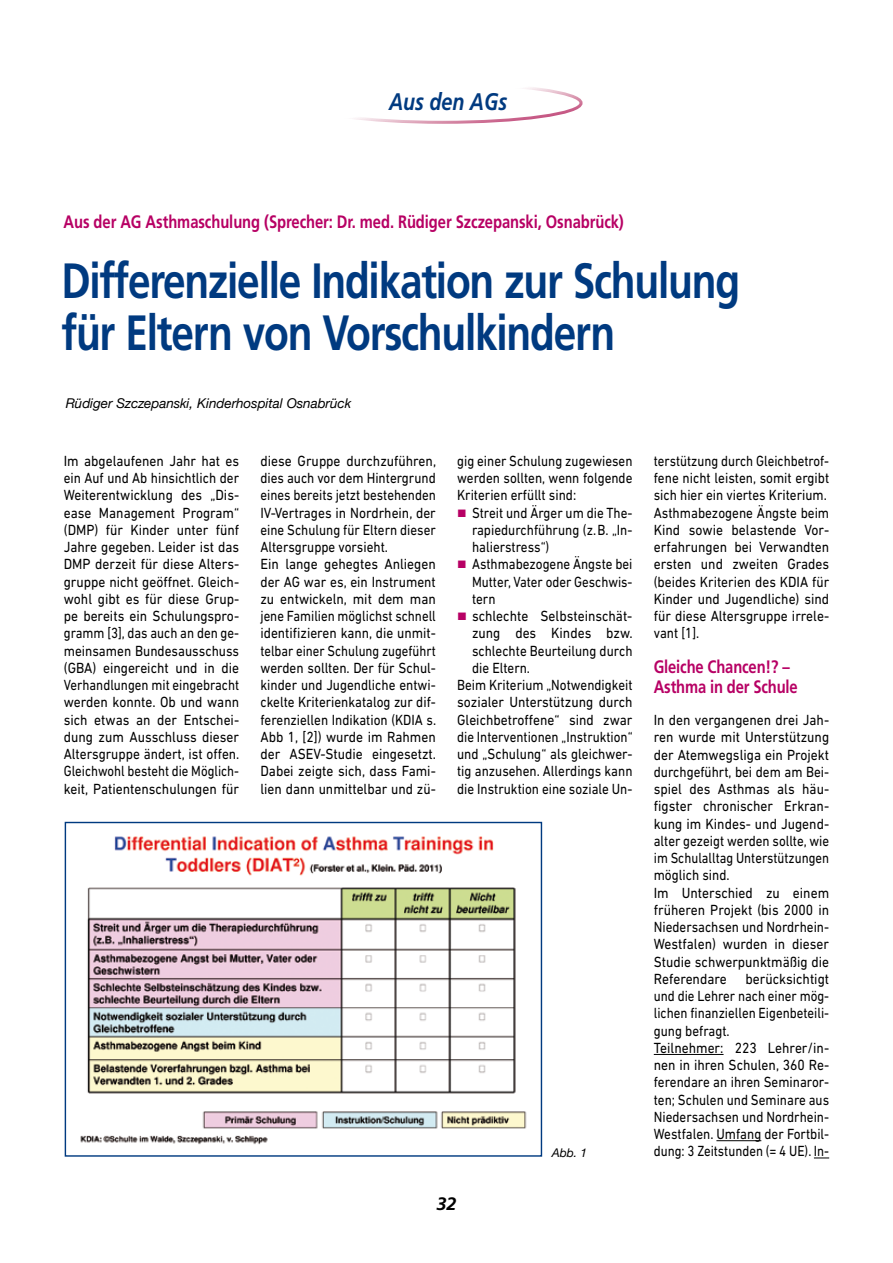
<style>
.page{position:relative;width:893px;height:1263px;background:#fff}
.page>*{position:absolute;margin:0;border:0;box-sizing:border-box;transform-origin:0 0}
.t1{font:700 49.5px/52.5px "Frutiger";letter-spacing:-.03em;color:#003a80;scale:.82 1}
.t2{font:italic 700 24px "Frutiger";color:#003a80;scale:.82 1}
.t3{font:700 18px/19.5px "Frutiger";letter-spacing:-.005em;color:#b70064;scale:.82 1}
.t4{font:italic 700 18px "Frutiger";color:#000}
.t5{font:15px/17.2px "DIN Next LT Pro";color:#000;scale:.91 1}
.t6{font:15px/17.2px "DIN Next LT Pro";color:#000;text-align:justify;scale:.88 1}
.t7{font:15px/17.2px "DIN Next LT Pro";color:#000;scale:.87 1}
.t8{font:15px "DIN Next LT Pro";color:#000;scale:.89 1}
.t9{font:italic 13.5px "Helvetica Neue";letter-spacing:-.005em;color:#000}
.t10{font:italic 12px "Helvetica Neue";color:#000}
.s1{color:#b70064}
</style>
<div class="page">
<div style="left:303px;top:82px;width:280px;height:42px;border:3px solid #fff;border-radius:50%"></div>
<hr style="left:654px;top:1054px;width:69px;height:1px;background:#000">
<hr style="left:716px;top:1140px;width:45px;height:1px;background:#000">
<svg style="left:814px;top:1157px;width:15px;height:1px"></svg>
<img style="left:80px;top:836px;width:447px;height:309px">
<div style="left:65px;top:822px;width:477px;height:335px;border:1px solid #003a80"></div>
<h2 class="t2" style="left:389px;top:88px;width:145px">Aus den AGs</h2>
<p class="t3" style="left:64px;top:212px;width:685px">Aus der AG Asthmaschulung (Sprecher: Dr. med. Rüdiger Szczepanski, Osnabrück)</p>
<h1 class="t1" style="left:61px;top:254px;width:829px">Differenzielle Indikation zur Schulung für Eltern von Vorschulkindern</h1>
<p class="t9" style="left:66px;top:395px;width:287px">Rüdiger Szczepanski, Kinderhospital Osnabrück</p>
<p class="t5" style="left:64px;top:452px;width:195px;text-align:justify">Im abgelaufenen Jahr hat es ein Auf und Ab hinsichtlich der Weiterentwicklung des „Dis&shy;ease Management Program“ (DMP) für Kinder unter fünf Jahre gegeben. Leider ist das DMP derzeit für diese Alters&shy;gruppe nicht geöffnet. Gleich&shy;wohl gibt es für diese Grup&shy;pe bereits ein Schulungspro&shy;gramm [3], das auch an den ge&shy;meinsamen Bundesausschuss (GBA) eingereicht und in die Verhandlungen mit eingebracht werden konnte. Ob und wann sich etwas an der Entschei&shy;dung zum Ausschluss dieser Altersgruppe ändert, ist offen.<br>Gleichwohl besteht die Möglich&shy;keit, Patientenschulungen für</p>
<p class="t5" style="left:260px;top:452px;width:195px">diese Gruppe durchzuführen, dies auch vor dem Hintergrund eines bereits jetzt bestehenden<br>IV-Vertrages in Nordrhein, der eine Schulung für Eltern dieser<br>Altersgruppe vorsieht.<br>Ein lange gehegtes Anliegen der AG war es, ein Instrument zu entwickeln, mit dem man jene Familien möglichst schnell identifizieren kann, die unmit&shy;telbar einer Schulung zugeführt werden sollten. Der für Schul&shy;kinder und Jugendliche entwi&shy;ckelte Kriterienkatalog zur dif&shy;ferenziellen Indikation (KDIA s.<br>Abb 1, [2]) wurde im Rahmen der ASEV-Studie eingesetzt.<br>Dabei zeigte sich, dass Fami&shy;lien dann unmittelbar und zü-</p>
<p class="t6" style="left:457px;top:452px;width:201px">gig einer Schulung zugewiesen werden sollten, wenn folgende Kriterien erfüllt sind:</p>
<p class="t6" style="left:472px;top:504px;width:184px;text-indent:-15px"><span class="s1">■</span> Streit und Ärger um die The&shy;rapiedurchführung (z.B. „In&shy;halierstress“)</p>
<p class="t6" style="left:472px;top:555px;width:184px;text-indent:-15px"><span class="s1">■</span> Asthmabezogene Ängste bei Mutter, Vater oder Geschwis&shy;tern</p>
<p class="t5" style="left:457px;top:607px;width:194px"><span class="s1">■</span> schlechte Selbsteinschät-</p>
<p class="t5" style="left:472px;top:624px;width:178px">zung des Kindes bzw.</p>
<p class="t6" style="left:472px;top:642px;width:184px">schlechte Beurteilung durch</p>
<p class="t6" style="left:472px;top:659px;width:68px">die Eltern.</p>
<p class="t6" style="left:457px;top:676px;width:201px">Beim Kriterium „Notwendigkeit</p>
<p class="t5" style="left:457px;top:693px;width:194px">sozialer Unterstützung durch</p>
<p class="t5" style="left:457px;top:711px;width:194px">Gleichbetroffene“ sind zwar</p>
<p class="t7" style="left:457px;top:728px;width:203px">die Interventionen „Instruktion“</p>
<p class="t8" style="left:457px;top:745px;width:199px">und „Schulung“ als gleichwer-</p>
<p class="t6" style="left:457px;top:762px;width:201px">tig anzusehen. Allerdings kann</p>
<p class="t6" style="left:457px;top:780px;width:201px">die Instruktion eine soziale Un-</p>
<p class="t4" style="left:436px;top:1193px;width:22px">32</p>
<p class="t10" style="left:552px;top:1145px;width:37px">Abb. 1</p>
<p class="t7" style="left:654px;top:452px;width:203px">terstützung durch Gleichbetrof&shy;fene nicht leisten, somit ergibt sich hier ein viertes Kriterium.<br>Asthmabezogene Ängste beim<br>Kind sowie belastende Vor&shy;erfahrungen bei Verwandten ersten und zweiten Grades (beides Kriterien des KDIA für<br>Kinder und Jugendliche) sind für diese Altersgruppe irrele&shy;vant [1].</p>
<p class="t3" style="left:654px;top:657px;width:177px">Gleiche Chancen!? –<br>Asthma in der Schule</p>
<p class="t5" style="left:654px;top:711px;width:194px">In den vergangenen drei Jah&shy;ren wurde mit Unterstützung der Atemwegsliga ein Projekt durchgeführt, bei dem am Bei&shy;spiel des Asthmas als häu&shy;figster chronischer Erkran&shy;kung im Kindes- und Jugend&shy;alter gezeigt werden sollte, wie im Schulalltag Unterstützungen möglich sind.<br>Im Unterschied zu einem früheren Projekt (bis 2000 in<br>Niedersachsen und Nordrhein-<br>Westfalen) wurden in dieser<br>Studie schwerpunktmäßig die<br>Referendare</p>
<p class="t5" style="left:654px;top:970px;width:194px;text-indent:92px">berücksichtigt und die Lehrer nach einer mög&shy;lichen finanziellen Eigenbeteili&shy;gung befragt.<br>Teilnehmer: 223 Lehrer/in&shy;nen in ihren Schulen, 360 Re&shy;ferendare an ihren Seminaror&shy;ten; Schulen und Seminare aus<br>Niedersachsen und Nordrhein-<br>Westfalen. Umfang der Fortbil&shy;dung: 3 Zeitstunden (= 4 UE). In-</p>
</div>
